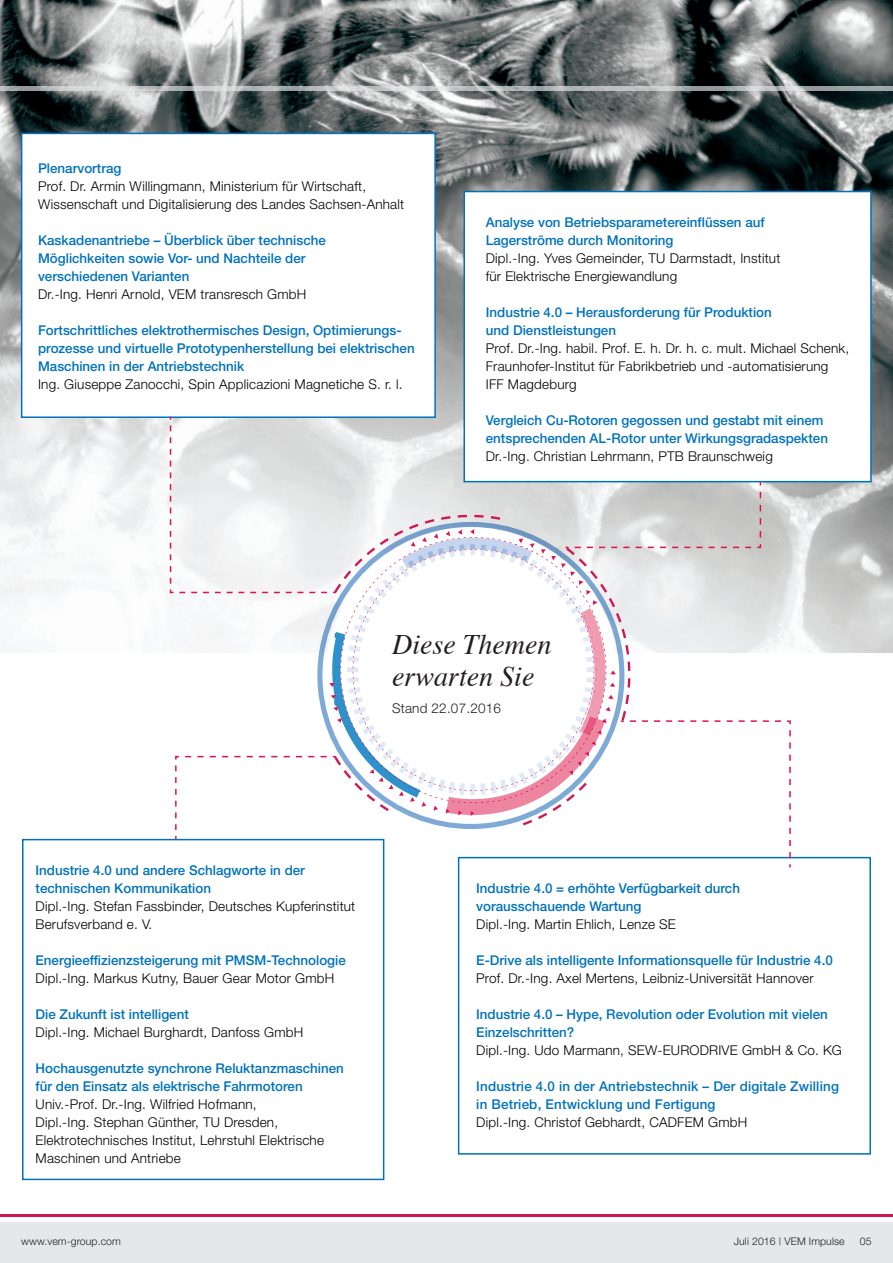
<style>
.page{position:relative;width:893px;height:1263px;background:#fff}
.page>*{position:absolute;margin:0;border:0;box-sizing:border-box;transform-origin:0 0}
.t1{font:italic 28.2px/32.2px "Times";color:#231f20}
.t2{font:500 13.5px/18px "Helvetica Neue";color:#0072bc}
.t3{font:300 13.5px/18px "Helvetica Neue";letter-spacing:.015em;color:#000}
.t4{font:300 13.5px "Helvetica Neue";letter-spacing:.015em;color:#231f20}
.t5{font:300 10.5px "Helvetica Neue";letter-spacing:.01em;color:#231f20}
</style>
<div class="page">
<div style="left:0;top:1222px;width:893px;height:41px;background:#e6e7e9"></div>
<hr style="left:0;top:1215px;width:893px;height:2px;background:#cf1852">
<img style="left:0;top:0;width:893px;height:652px">
<div style="left:22px;top:839px;width:362px;height:341px;background:#fff;border:2px solid #0072bc"></div>
<div style="left:458px;top:857px;width:413px;height:298px;background:#fff;border:2px solid #0072bc"></div>
<svg style="left:0;top:86px;width:893px;height:5px;background:#babdbe"></svg>
<div style="left:21px;top:133px;width:415px;height:285px;background:#fff;border:2px solid #0072bc"></div>
<div style="left:463px;top:191px;width:409px;height:291px;background:#fff;border:2px solid #0072bc"></div>
<svg style="left:337px;top:515px;width:293px;height:310px"></svg>
<svg style="left:329px;top:529px;width:287px;height:287px"></svg>
<svg style="left:340px;top:537px;width:266px;height:266px"></svg>
<svg style="left:174px;top:632px;width:246px;height:208px"></svg>
<svg style="left:169px;top:415px;width:168px;height:179px"></svg>
<svg style="left:619px;top:720px;width:172px;height:148px"></svg>
<svg style="left:564px;top:481px;width:198px;height:68px;background:#ceced0"></svg>
<p class="t2" style="left:38px;top:159px;width:85px">Plenarvortrag</p>
<p class="t3" style="left:38px;top:177px;width:368px">Prof. Dr. Armin Willingmann, Ministerium für Wirtschaft,<br>Wissenschaft und Digitalisierung des Landes Sachsen-Anhalt</p>
<p class="t2" style="left:38px;top:231px;width:289px">Kaskadenantriebe – Überblick über technische<br>Möglichkeiten sowie Vor- und Nachteile der verschiedenen Varianten</p>
<p class="t3" style="left:38px;top:285px;width:270px">Dr.-Ing. Henri Arnold, VEM transresch GmbH</p>
<p class="t2" style="left:38px;top:321px;width:378px">Fortschrittliches elektrothermisches Design, Optimierungs&shy;prozesse und virtuelle Prototypenherstellung bei elektrischen<br>Maschinen in der Antriebstechnik</p>
<p class="t3" style="left:38px;top:375px;width:366px">Ing. Giuseppe Zanocchi, Spin Applicazioni Magnetiche S. r. l.</p>
<p class="t2" style="left:486px;top:213px;width:280px">Analyse von Betriebsparametereinflüssen auf<br>Lagerströme durch Monitoring</p>
<p class="t3" style="left:486px;top:249px;width:296px">Dipl.-Ing. Yves Gemeinder, TU Darmstadt, Institut für Elektrische Energiewandlung</p>
<p class="t2" style="left:486px;top:303px;width:287px">Industrie 4.0 – Herausforderung für Produktion und Dienstleistungen</p>
<p class="t3" style="left:486px;top:339px;width:365px">Prof. Dr.-Ing. habil. Prof. E. h. Dr. h. c. mult. Michael Schenk,<br>Fraunhofer-Institut für Fabrikbetrieb und -automatisierung<br>IFF Magdeburg</p>
<p class="t2" style="left:486px;top:411px;width:344px">Vergleich Cu-Rotoren gegossen und gestabt mit einem entsprechenden AL-Rotor unter Wirkungsgradaspekten</p>
<p class="t3" style="left:486px;top:447px;width:288px">Dr.-Ing. Christian Lehrmann, PTB Braunschweig</p>
<h1 class="t1" style="left:392px;top:627px;width:161px">Diese Themen erwarten Sie</h1>
<p class="t4" style="left:392px;top:700px;width:110px">Stand 22.07.2016</p>
<p class="t2" style="left:36px;top:861px;width:271px">Industrie 4.0 und andere Schlagworte in der technischen Kommunikation</p>
<p class="t3" style="left:36px;top:897px;width:321px">Dipl.-Ing. Stefan Fassbinder, Deutsches Kupferinstitut<br>Berufsverband e. V.</p>
<p class="t2" style="left:36px;top:951px;width:312px">Energieeffizienzsteigerung mit PMSM-Technologie</p>
<p class="t3" style="left:36px;top:969px;width:300px">Dipl.-Ing. Markus Kutny, Bauer Gear Motor GmbH</p>
<p class="t2" style="left:36px;top:1005px;width:155px">Die Zukunft ist intelligent</p>
<p class="t3" style="left:36px;top:1023px;width:269px">Dipl.-Ing. Michael Burghardt, Danfoss GmbH</p>
<p class="t2" style="left:36px;top:1059px;width:310px">Hochausgenutzte synchrone Reluktanzmaschinen für den Einsatz als elektrische Fahrmotoren</p>
<p class="t3" style="left:36px;top:1095px;width:290px">Univ.-Prof. Dr.-Ing. Wilfried Hofmann,<br>Dipl.-Ing. Stephan Günther, TU Dresden, Elektrotechnisches Institut, Lehrstuhl Elektrische Maschinen und Antriebe</p>
<p class="t2" style="left:476px;top:879px;width:265px">Industrie 4.0 = erhöhte Verfügbarkeit durch vorausschauende Wartung</p>
<p class="t3" style="left:476px;top:915px;width:201px">Dipl.-Ing. Martin Ehlich, Lenze SE</p>
<p class="t2" style="left:476px;top:951px;width:358px">E-Drive als intelligente Informationsquelle für Industrie 4.0</p>
<p class="t3" style="left:476px;top:969px;width:339px">Prof. Dr.-Ing. Axel Mertens, Leibniz-Universität Hannover</p>
<p class="t2" style="left:476px;top:1005px;width:353px">Industrie 4.0 – Hype, Revolution oder Evolution mit vielen<br>Einzelschritten?</p>
<p class="t3" style="left:476px;top:1041px;width:367px">Dipl.-Ing. Udo Marmann, SEW-EURODRIVE GmbH &amp; Co. KG</p>
<p class="t2" style="left:476px;top:1077px;width:364px">Industrie 4.0 in der Antriebstechnik – Der digitale Zwilling in Betrieb, Entwicklung und Fertigung</p>
<p class="t3" style="left:476px;top:1113px;width:273px">Dipl.-Ing. Christof Gebhardt, CADFEM GmbH</p>
<p class="t5" style="left:734px;top:1234px;width:112px">Juli 2016 | VEM Impulse</p>
<p class="t5" style="left:860px;top:1234px;width:13px">05</p>
<p class="t5" style="left:21px;top:1234px;width:101px">www.vem-group.com</p>
<p class="t5" style="left:726px;top:1234px;width:24px">März</p>
</div>
